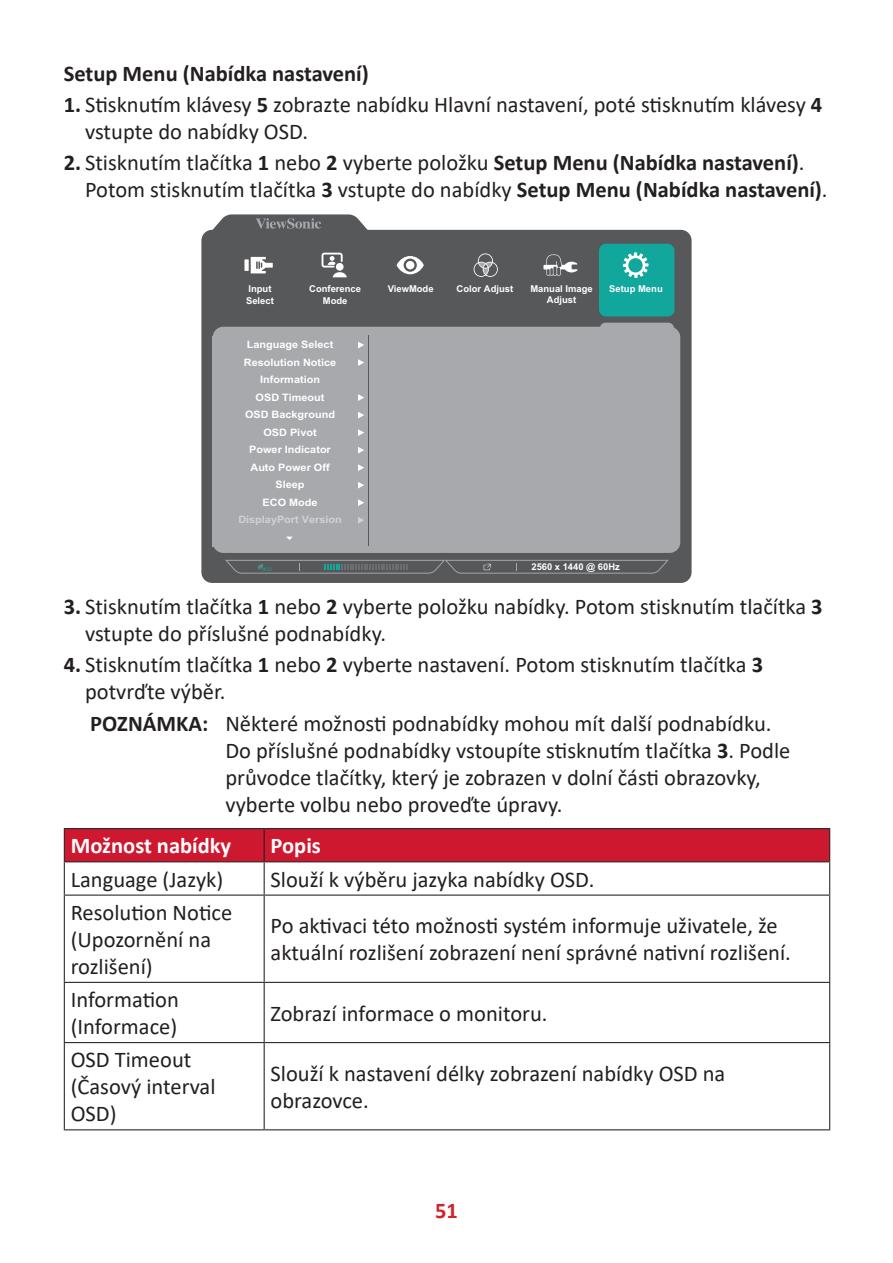
<style>
.page{position:relative;width:893px;height:1263px;background:#fff}
.page>*{position:absolute;margin:0;border:0;box-sizing:border-box;transform-origin:0 0}
.t1{font:22.5px/27px "Calibri";color:#231f20}
.t2{font:700 22.5px "Calibri";color:#231f20}
.t3{font:700 22.5px "Calibri";color:#fff}
.t4{font:700 22.5px "Calibri";color:#d1232a}
.t5{font:700 10.2px/17.5px "Arial";color:#fff;text-align:center;scale:1.06 1}
.t6{font:700 10.2px "Arial";color:#d1d2d4;scale:1.06 1}
.t7{font:700 9.45px/11.2px "Arial";color:#fff}
.t8{font:700 9.3px "Arial";color:#fff}
.s1{font-weight:700}
</style>
<div class="page">
<div style="left:201px;top:230px;width:491px;height:353px;background:#57585a;border-radius:11px"></div>
<svg style="left:599px;top:323px;width:75px;height:5px"></svg>
<div style="left:213px;top:327px;width:467px;height:226px;background:#a8a9ad;border-radius:11px"></div>
<div style="left:599px;top:244px;width:75px;height:72px;background:#12a79d;border-radius:7px"></div>
<svg style="left:358px;top:429px;width:6px;height:7px"></svg>
<svg style="left:358px;top:412px;width:6px;height:6px"></svg>
<svg style="left:358px;top:394px;width:6px;height:7px"></svg>
<svg style="left:358px;top:359px;width:6px;height:7px"></svg>
<svg style="left:358px;top:342px;width:6px;height:6px"></svg>
<svg style="left:358px;top:517px;width:6px;height:7px"></svg>
<svg style="left:358px;top:499px;width:6px;height:7px"></svg>
<svg style="left:358px;top:482px;width:6px;height:6px"></svg>
<svg style="left:358px;top:464px;width:6px;height:7px"></svg>
<svg style="left:358px;top:447px;width:6px;height:6px"></svg>
<hr style="left:368px;top:335px;width:1px;height:210px;background:#57585a">
<svg style="left:225px;top:560px;width:444px;height:14px"></svg>
<svg style="left:286px;top:537px;width:6px;height:3px"></svg>
<svg style="left:208px;top:214px;width:165px;height:17px"></svg>
<svg style="left:623px;top:252px;width:25px;height:26px"></svg>
<svg style="left:397px;top:256px;width:27px;height:18px"></svg>
<div style="left:406px;top:261px;width:8px;height:8px;background:#fff;border-radius:50%"></div>
<svg style="left:543px;top:254px;width:34px;height:22px"></svg>
<div style="left:244px;top:259px;width:5px;height:12px;background:#fff"></div>
<svg style="left:251px;top:257px;width:22px;height:16px"></svg>
<svg style="left:474px;top:253px;width:24px;height:24px"></svg>
<svg style="left:322px;top:253px;width:25px;height:24px"></svg>
<div style="left:65px;top:829px;width:764px;height:32px;background:#ce182f"></div>
<hr style="left:64px;top:828px;width:200px;height:1px;background:#231f20">
<hr style="left:64px;top:829px;width:1px;height:32px;background:#231f20">
<hr style="left:264px;top:828px;width:566px;height:1px;background:#231f20">
<hr style="left:264px;top:829px;width:1px;height:32px;background:#231f20">
<hr style="left:829px;top:829px;width:1px;height:32px;background:#231f20">
<hr style="left:64px;top:861px;width:200px;height:1px;background:#231f20">
<hr style="left:64px;top:862px;width:1px;height:32px;background:#231f20">
<hr style="left:264px;top:861px;width:566px;height:1px;background:#231f20">
<hr style="left:264px;top:862px;width:1px;height:32px;background:#231f20">
<hr style="left:829px;top:862px;width:1px;height:32px;background:#231f20">
<hr style="left:64px;top:894px;width:200px;height:2px;background:#231f20">
<hr style="left:64px;top:896px;width:1px;height:86px;background:#231f20">
<hr style="left:264px;top:894px;width:566px;height:2px;background:#231f20">
<hr style="left:264px;top:896px;width:1px;height:86px;background:#231f20">
<hr style="left:829px;top:896px;width:1px;height:86px;background:#231f20">
<hr style="left:64px;top:982px;width:200px;height:1px;background:#231f20">
<hr style="left:64px;top:983px;width:1px;height:59px;background:#231f20">
<hr style="left:264px;top:982px;width:566px;height:1px;background:#231f20">
<hr style="left:264px;top:983px;width:1px;height:59px;background:#231f20">
<hr style="left:829px;top:983px;width:1px;height:59px;background:#231f20">
<hr style="left:64px;top:1042px;width:200px;height:1px;background:#231f20">
<hr style="left:64px;top:1043px;width:1px;height:86px;background:#231f20">
<hr style="left:264px;top:1042px;width:566px;height:1px;background:#231f20">
<hr style="left:264px;top:1043px;width:1px;height:86px;background:#231f20">
<hr style="left:829px;top:1043px;width:1px;height:86px;background:#231f20">
<hr style="left:64px;top:1129px;width:200px;height:1px;background:#231f20">
<hr style="left:264px;top:1129px;width:566px;height:1px;background:#231f20">
<p class="t2" style="left:64px;top:57px;width:307px">Setup Menu (Nabídka nastavení)</p>
<p class="t1" style="left:85px;top:90px;width:739px;text-indent:-21px"><span class="s1">1.</span> Stisknutím klávesy <span class="s1">5</span> zobrazte nabídku Hlavní nastavení, poté stisknutím klávesy <span class="s1">4 </span>vstupte do nabídky OSD.</p>
<p class="t1" style="left:85px;top:149px;width:744px;text-indent:-21px"><span class="s1">2.</span> Stisknutím tlačítka <span class="s1">1</span> nebo <span class="s1">2</span> vyberte položku <span class="s1">Setup Menu (Nabídka nastavení)</span>.<br>Potom stisknutím tlačítka <span class="s1">3</span> vstupte do nabídky <span class="s1">Setup Menu (Nabídka nastavení)</span>.</p>
<p class="t7" style="left:246px;top:284px;width:29px">Input<br>Select</p>
<p class="t7" style="left:309px;top:284px;width:53px;text-align:center">Conference<br>Mode</p>
<p class="t5" style="left:244px;top:336px;width:89px">Language Select<br>Resolution Notice<br>Information<br>OSD Timeout<br>OSD Background<br>OSD Pivot<br>Power Indicator<br>Auto Power Off<br>Sleep<br>ECO Mode</p>
<p class="t6" style="left:238px;top:513px;width:99px">DisplayPort Version</p>
<p class="t7" style="left:388px;top:283px;width:47px">ViewMode</p>
<p class="t7" style="left:457px;top:283px;width:58px">Color Adjust</p>
<p class="t7" style="left:530px;top:283px;width:64px">Manual Image</p>
<p class="t7" style="left:609px;top:284px;width:55px">Setup Menu</p>
<p class="t7" style="left:547px;top:295px;width:31px">Adjust</p>
<p class="t8" style="left:531px;top:560px;width:90px">2560 x 1440 @ 60Hz</p>
<p class="t1" style="left:85px;top:593px;width:739px;text-indent:-21px"><span class="s1">3.</span> Stisknutím tlačítka <span class="s1">1</span> nebo <span class="s1">2</span> vyberte položku nabídky. Potom stisknutím tlačítka <span class="s1">3 </span>vstupte do příslušné podnabídky.</p>
<p class="t1" style="left:85px;top:651px;width:680px;text-indent:-21px"><span class="s1">4.</span> Stisknutím tlačítka <span class="s1">1</span> nebo <span class="s1">2</span> vyberte nastavení. Potom stisknutím tlačítka <span class="s1">3 </span>potvrďte výběr.</p>
<p class="t1" style="left:225px;top:709px;width:567px;text-indent:-135px"><span class="s1">POZNÁMKA:</span> Některé možnosti podnabídky mohou mít další podnabídku.<br>Do příslušné podnabídky vstoupíte stisknutím tlačítka <span class="s1">3</span>. Podle průvodce tlačítky, který je zobrazen v dolní části obrazovky, vyberte volbu nebo proveďte úpravy.</p>
<p class="t3" style="left:71px;top:830px;width:162px">Možnost nabídky</p>
<p class="t3" style="left:271px;top:830px;width:52px">Popis</p>
<p class="t1" style="left:71px;top:865px;width:154px">Language (Jazyk)</p>
<p class="t1" style="left:271px;top:865px;width:325px">Slouží k výběru jazyka nabídky OSD.</p>
<p class="t1" style="left:71px;top:898px;width:163px">Resolution Notice (Upozornění na rozlišení)</p>
<p class="t1" style="left:271px;top:912px;width:522px">Po aktivaci této možnosti systém informuje uživatele, že aktuální rozlišení zobrazení není správné nativní rozlišení.</p>
<p class="t1" style="left:71px;top:985px;width:110px">Information (Informace)</p>
<p class="t1" style="left:71px;top:1046px;width:146px">OSD Timeout (Časový interval<br>OSD)</p>
<p class="t1" style="left:271px;top:999px;width:278px">Zobrazí informace o monitoru.</p>
<p class="t1" style="left:271px;top:1059px;width:456px">Slouží k nastavení délky zobrazení nabídky OSD na obrazovce.</p>
<p class="t4" style="left:435px;top:1194px;width:24px">51</p>
</div>
